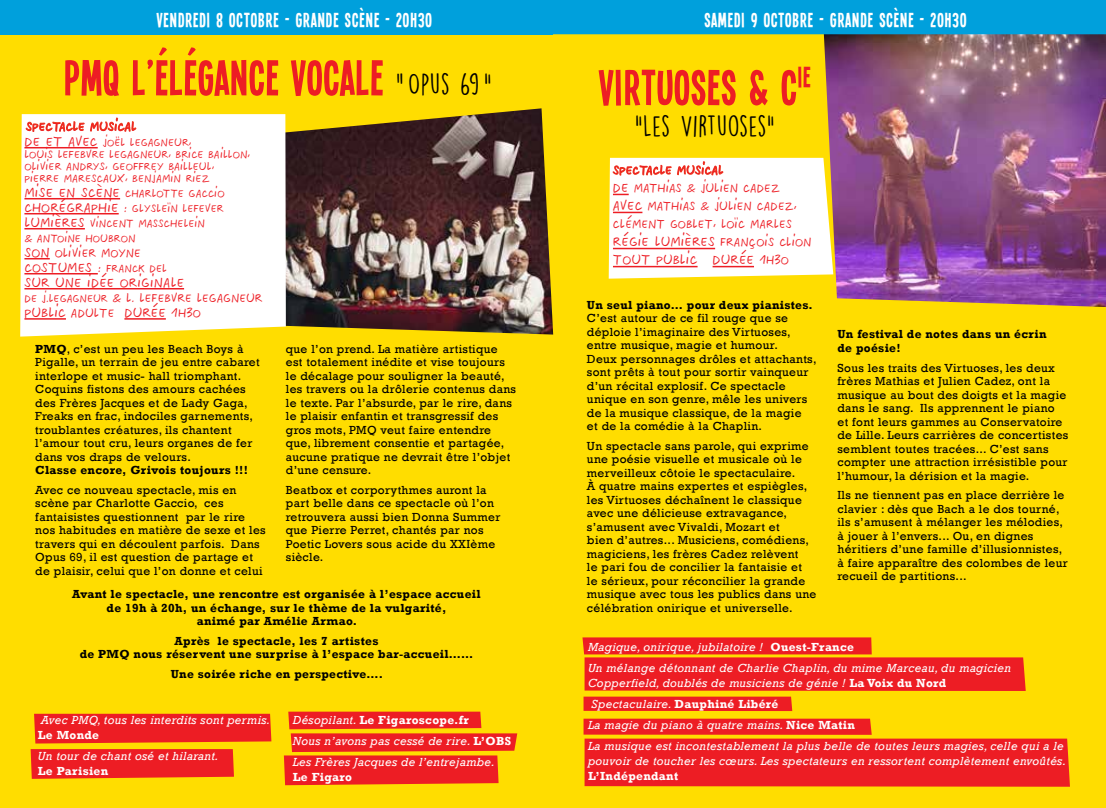
<style>
.page{position:relative;width:1106px;height:808px;background:#fff}
.page>*{position:absolute;margin:0;border:0;box-sizing:border-box;transform-origin:0 0}
.t1{font:54px "Single Sleeve";letter-spacing:.025em;color:#ed1d24}
.t2{font:27px "DK Lemon Yellow Sun";letter-spacing:.005em;color:#000}
.t3{font:22.05px "Single Sleeve";letter-spacing:.05em;color:#fff}
.t4{font:16.5px/18px "Twingo France";letter-spacing:.005em;color:#ed1d24}
.t5{font:15px/18px "Twingo France";color:#ed1d24}
.t6{font:13.5px/12px "Twingo France";color:#ed1d24}
.t7{font:12px/13.5px "Rockwell";letter-spacing:.025em;color:#000}
.t8{font:italic 12px/21px "Rockwell";letter-spacing:.025em;color:#fff}
.t9{font:700 12px/13.5px "Rockwell";letter-spacing:.025em;color:#000;text-align:center}
.t10{font:700 12px "Rockwell";letter-spacing:.025em;color:#fff}
.s1{font-family:"DK Lemon Yellow Sun";font-size:27px;color:#000}
.s2{font-size:16.5px}
.s3{font-size:15px}
.s4{font-size:13.5px}
.s5{font-weight:700}
.s6{font-weight:700;font-style:normal}
</style>
<div class="page">
<div style="left:0;top:0;width:553px;height:808px;background:#fd0"></div>
<div style="left:553px;top:0;width:553px;height:808px;background:#fd0"></div>
<div style="left:583px;top:697px;width:209px;height:14px;background:#ed1d24"></div>
<svg style="left:582px;top:637px;width:443px;height:54px"></svg>
<svg style="left:583px;top:719px;width:487px;height:68px;background:#ef3c1e"></svg>
<img style="left:823px;top:34px;width:283px;height:273px">
<img style="left:286px;top:108px;width:267px;height:227px">
<div style="left:540px;top:0;width:566px;height:34px;background:#00a0dc"></div>
<svg style="left:608px;top:154px;width:225px;height:125px;background:#fef5e5"></svg>
<svg style="left:31px;top:749px;width:203px;height:30px;background:#ed2522"></svg>
<div style="left:34px;top:714px;width:237px;height:29px;background:#ed1d24"></div>
<svg style="left:284px;top:712px;width:233px;height:73px"></svg>
<div style="left:0;top:0;width:553px;height:34px;background:#00a0dc"></div>
<div style="left:20px;top:114px;width:266px;height:223px;background:#fff"></div>
<hr style="left:24px;top:147px;width:74px;height:1px;background:#ed1d24">
<hr style="left:24px;top:198px;width:96px;height:1px;background:#ed1d24">
<hr style="left:24px;top:213px;width:95px;height:1px;background:#ed1d24">
<hr style="left:24px;top:228px;width:61px;height:1px;background:#ed1d24">
<svg style="left:24px;top:258px;width:26px;height:1px"></svg>
<hr style="left:24px;top:273px;width:74px;height:1px;background:#ed1d24">
<hr style="left:24px;top:288px;width:160px;height:1px;background:#ed1d24">
<hr style="left:24px;top:318px;width:42px;height:2px;background:#ed1d24">
<hr style="left:124px;top:318px;width:42px;height:2px;background:#ed1d24">
<svg style="left:25px;top:114px;width:112px;height:38px;background:#fce2de"></svg>
<h3 class="t3" style="left:157px;top:8px;width:277px">VENDREDI 8 OCTOBRE - GRANDE SCÈNE - 20H30</h3>
<h3 class="t3" style="left:704px;top:8px;width:263px">SAMEDI 9 OCTOBRE - GRANDE SCÈNE - 20H30</h3>
<h1 class="t1" style="left:64px;top:47px;width:429px">PMQ L’ÉLÉGANCE VOCALE <span class="s1">” OPUS 69“</span></h1>
<h1 class="t1" style="left:599px;top:57px;width:213px">VIRTUOSES &amp; C<sup>IE</sup></h1>
<h2 class="t2" style="left:635px;top:110px;width:141px">“LES VIRTUOSES“</h2>
<p class="t5" style="left:26px;top:116px;width:112px">Spectacle musical</p>
<p class="t6" style="left:24px;top:135px;width:227px"><span class="s2">De et avec</span> JOËL Legagneur,<br>LOUIS Lefebvre Legagneur, BRICE Baillon, OLIVIER Andrys, GEOFFREY Bailleul, PIERRE Marescaux, BENJAMIN Riez</p>
<p class="t6" style="left:24px;top:184px;width:202px;line-height:15px"><span class="s2">Mise en scène</span> CHARLOTTE Gaccio<br><span class="s2">Chorégraphie</span> <span class="s3">:</span> GLYSLEÏN LefevER<br><span class="s2">Lumières</span> VINCENT Masschelein<br>&amp; ANTOINE Houbron</p>
<p class="t5" style="left:24px;top:242px;width:118px"><span class="s2">Son</span> OLIVIER Moyne</p>
<p class="t6" style="left:24px;top:261px;width:144px"><span class="s2">Costumes</span> <span class="s3">:</span> Franck Del</p>
<h3 class="t4" style="left:24px;top:272px;width:161px">Sur une idée originale</h3>
<p class="t5" style="left:24px;top:288px;width:239px"><span class="s4">de J.Legagneur</span> &amp; L. Lefebvre Legagneur</p>
<h3 class="t4" style="left:24px;top:302px;width:178px">Public <span class="s3">adulte</span> Durée <span class="s3">1h30</span></h3>
<p class="t9" style="left:587px;top:298px;width:227px">Un seul piano… pour deux pianistes.</p>
<p class="t7" style="left:587px;top:311px;width:231px">C’est autour de ce fil rouge que se déploie l’imaginaire des Virtuoses, entre musique, magie et humour.<br>Deux personnages drôles et attachants, sont prêts à tout pour sortir vainqueur d’un récital explosif. Ce spectacle unique en son genre, mêle les univers de la musique classique, de la magie<br>et de la comédie à la Chaplin.</p>
<p class="t7" style="left:587px;top:439px;width:231px">Un spectacle sans parole, qui exprime une poésie visuelle et musicale où le merveilleux côtoie le spectaculaire.<br>À quatre mains expertes et espiègles, les Virtuoses déchaînent le classique avec une délicieuse extravagance, s’amusent avec Vivaldi, Mozart et<br>bien d’autres... Musiciens, comédiens, magiciens, les frères Cadez relèvent<br>le pari fou de concilier la fantaisie et<br>le sérieux, pour réconcilier la grande musique avec tous les publics dans une célébration onirique et universelle.</p>
<p class="t5" style="left:613px;top:160px;width:185px">Spectacle musical<br><span class="s2">De</span> Mathias &amp; Julien Cadez<br><span class="s2">Avec</span> Mathias &amp; Julien Cadez,<br>Clément Goblet, Loïc Marles</p>
<h3 class="t4" style="left:613px;top:232px;width:200px">Régie lumières <span class="s3">François Clion<br></span>Tout public Durée <span class="s3">1h30</span></h3>
<p class="t9" style="left:837px;top:326px;width:210px;line-height:14.4px;text-align:left">Un festival de notes dans un écrin de poésie!</p>
<p class="t7" style="left:837px;top:361px;width:232px">Sous les traits des Virtuoses, les deux frères Mathias et Julien Cadez, ont la musique au bout des doigts et la magie dans le sang. Ils apprennent le piano et font leurs gammes au Conservatoire de Lille. Leurs carrières de concertistes semblent toutes tracées... C’est sans compter une attraction irrésistible pour l’humour, la dérision et la magie.</p>
<p class="t7" style="left:837px;top:488px;width:232px">Ils ne tiennent pas en place derrière le clavier : dès que Bach a le dos tourné, ils s’amusent à mélanger les mélodies, à jouer à l’envers... Ou, en dignes héritiers d’une famille d’illusionnistes, à faire apparaître des colombes de leur recueil de partitions...</p>
<p class="t7" style="left:35px;top:342px;width:226px"><span class="s5">PMQ</span>, c’est un peu les Beach Boys à Pigalle, un terrain de jeu entre cabaret interlope et music- hall triomphant.<br>Coquins fistons des amours cachées des Frères Jacques et de Lady Gaga, Freaks en frac, indociles garnements, troublantes créatures, ils chantent l’amour tout cru, leurs organes de fer dans vos draps de velours.</p>
<p class="t9" style="left:35px;top:464px;width:214px">Classe encore, Grivois toujours !!!</p>
<p class="t7" style="left:35px;top:483px;width:232px">Avec ce nouveau spectacle, mis en scène par Charlotte Gaccio, ces fantaisistes questionnent par le rire nos habitudes en matière de sexe et les travers qui en découlent parfois. Dans Opus 69, il est question de partage et de plaisir, celui que l’on donne et celui</p>
<p class="t7" style="left:286px;top:342px;width:232px">que l’on prend. La matière artistique est totalement inédite et vise toujours le décalage pour souligner la beauté, les travers ou la drôlerie contenus dans le texte. Par l’absurde, par le rire, dans le plaisir enfantin et transgressif des gros mots, PMQ veut faire entendre que, librement consentie et partagée, aucune pratique ne devrait être l’objet d’une censure.</p>
<p class="t7" style="left:286px;top:483px;width:216px">Beatbox et corporythmes auront la part belle dans ce spectacle où l’on retrouvera aussi bien Donna Summer que Pierre Perret, chantés par nos<br>Poetic Lovers sous acide du XXIème siècle.</p>
<p class="t9" style="left:72px;top:588px;width:410px">Avant le spectacle, une rencontre est organisée à l’espace accueil de 19h à 20h, un échange, sur le thème de la vulgarité,<br>animé par Amélie Armao.</p>
<p class="t9" style="left:80px;top:634px;width:395px">Après le spectacle, les 7 artistes<br>de PMQ nous réservent une surprise à l’espace bar-accueil……</p>
<p class="t9" style="left:171px;top:667px;width:214px">Une soirée riche en perspective….</p>
<p class="t8" style="left:588px;top:636px;width:424px">Magique, onirique, jubilatoire ! <span class="s6">Ouest-France<br></span>Un mélange détonnant de Charlie Chaplin, du mime Marceau, du magicien</p>
<p class="t8" style="left:588px;top:672px;width:477px">Copperfield, doublés de musiciens de génie ! <span class="s6">La Voix du Nord<br></span>Spectaculaire. <span class="s6">Dauphiné Libéré<br></span>La magie du piano à quatre mains. <span class="s6">Nice Matin<br></span>La musique est incontestablement la plus belle de toutes leurs magies, celle qui a le</p>
<p class="t8" style="left:588px;top:750px;width:479px">pouvoir de toucher les cœurs. Les spectateurs en ressortent complètement envoûtés.</p>
<p class="t10" style="left:588px;top:768px;width:92px">L’Indépendant</p>
<p class="t8" style="left:41px;top:709px;width:230px">Avec PMQ, tous les interdits sont permis.</p>
<p class="t10" style="left:38px;top:727px;width:63px">Le Monde</p>
<p class="t8" style="left:38px;top:745px;width:182px">Un tour de chant osé et hilarant.</p>
<p class="t10" style="left:38px;top:763px;width:72px">Le Parisien</p>
<p class="t8" style="left:293px;top:709px;width:220px">Désopilant. <span class="s6">Le Figaroscope.fr<br></span>Nous n’avons pas cessé de rire. <span class="s6">L’OBS<br></span>Les Frères Jacques de l’entrejambe.</p>
<p class="t10" style="left:293px;top:769px;width:61px">Le Figaro</p>
</div>
